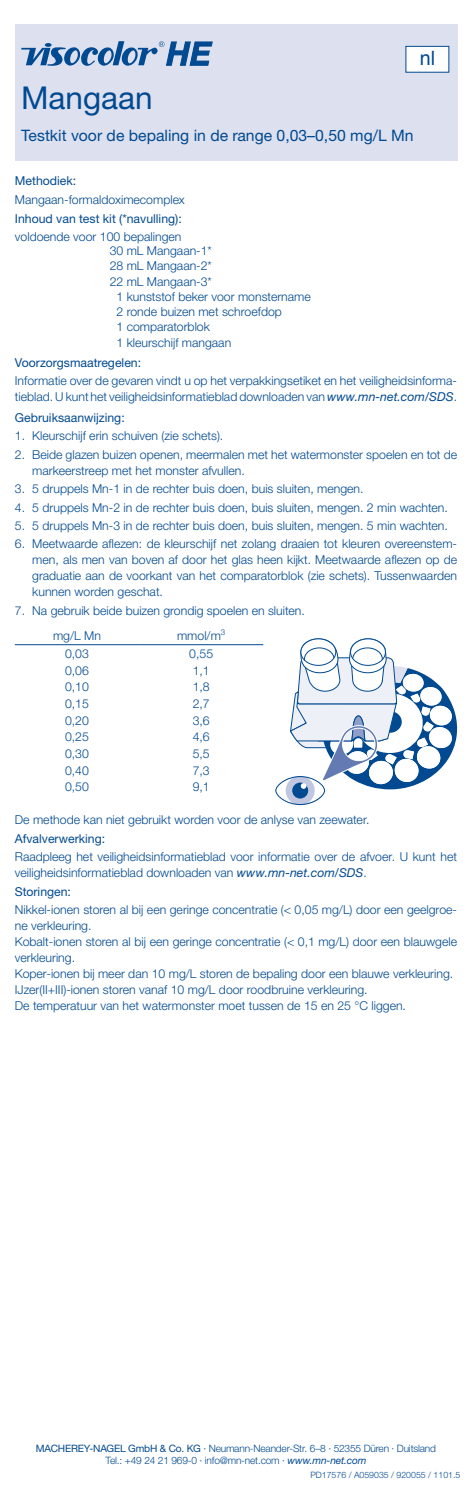
<style>
.page{position:relative;width:472px;height:1489px;background:#fff}
.page>*{position:absolute;margin:0;border:0;box-sizing:border-box;transform-origin:0 0}
.t1{font:31.5px "Helvetica Neue LTW1 G";color:#014990}
.t2{font:19.78px "Helvetica";color:#014990}
.t3{font:15.75px "Helvetica Neue LTW1 G";color:#014990}
.t4{font:300 12.25px/15.9px "Helvetica Neue LTW1 G";color:#014990}
.t5{font:12.25px "Helvetica Neue LTW1 G";color:#014990}
.t6{font:300 10.15px/12.2px "Helvetica Neue LTW1 G";letter-spacing:-.02em;color:#014990;text-align:center}
.t7{font:300 8.75px "Helvetica Neue LTW1 G";color:#014990}
.s1{font-weight:400;font-style:italic}
.s2{font-weight:400}
</style>
<div class="page">
<div style="left:15px;top:25px;width:441px;height:50px;background:#dde1ef"></div>
<div style="left:15px;top:67px;width:441px;height:51px;background:#dde1ef"></div>
<div style="left:15px;top:110px;width:441px;height:51px;background:#dde1ef"></div>
<svg style="left:21px;top:41px;width:191px;height:25px"></svg>
<hr style="left:15px;top:644px;width:124px;height:1px;background:#014990">
<hr style="left:139px;top:644px;width:124px;height:1px;background:#014990">
<svg style="left:275px;top:638px;width:181px;height:167px"></svg>
<div style="left:405px;top:46px;width:43px;height:26px;background:#fff"></div>
<div style="left:405px;top:46px;width:44px;height:27px;border:1px solid #014990"></div>
<h2 class="t2" style="left:419px;top:43px;width:17px">nl</h2>
<h1 class="t1" style="left:21px;top:78px;width:133px">Mangaan</h1>
<p class="t3" style="left:21px;top:126px;width:393px">Testkit voor de bepaling in de range 0,03–0,50 mg/L Mn</p>
<p class="t5" style="left:15px;top:173px;width:63px">Methodiek:</p>
<p class="t4" style="left:15px;top:191px;width:171px">Mangaan-formaldoximecomplex</p>
<p class="t5" style="left:15px;top:211px;width:168px">Inhoud van test kit (*navulling):</p>
<p class="t4" style="left:110px;top:229px;width:104px;line-height:14px;text-indent:-95px">voldoende voor 100 bepalingen<br>30 mL Mangaan-1*</p>
<p class="t4" style="left:110px;top:258px;width:104px">28 mL Mangaan-2*</p>
<p class="t4" style="left:110px;top:273px;width:104px">22 mL Mangaan-3*</p>
<p class="t4" style="left:116px;top:288px;width:196px">1 kunststof beker voor monstername</p>
<p class="t4" style="left:116px;top:303px;width:167px">2 ronde buizen met schroefdop</p>
<p class="t4" style="left:116px;top:319px;width:95px">1 comparatorblok</p>
<p class="t4" style="left:116px;top:334px;width:116px">1 kleurschijf mangaan</p>
<p class="t5" style="left:15px;top:355px;width:128px">Voorzorgsmaatregelen:</p>
<p class="t4" style="left:15px;top:373px;width:443px">Informatie over de gevaren vindt u op het verpakkingsetiket en het veiligheidsinforma&shy;tieblad. U kunt het veiligheidsinformatieblad downloaden van <span class="s1">www.mn-net.com/SDS</span>.</p>
<p class="t5" style="left:15px;top:410px;width:111px">Gebruiksaanwijzing:</p>
<p class="t4" style="left:15px;top:428px;width:210px">1. Kleurschijf erin schuiven (zie schets).</p>
<p class="t4" style="left:32px;top:446px;width:426px;text-indent:-17px">2. Beide glazen buizen openen, meermalen met het watermonster spoelen en tot de markeerstreep met het monster afvullen.</p>
<p class="t4" style="left:15px;top:480px;width:350px">3. 5 druppels Mn-1 in de rechter buis doen, buis sluiten, mengen.</p>
<p class="t4" style="left:15px;top:499px;width:434px">4. 5 druppels Mn-2 in de rechter buis doen, buis sluiten, mengen. 2 min wachten.</p>
<p class="t4" style="left:15px;top:517px;width:434px">5. 5 druppels Mn-3 in de rechter buis doen, buis sluiten, mengen. 5 min wachten.</p>
<p class="t4" style="left:32px;top:536px;width:426px;text-align:justify;text-indent:-17px">6. Meetwaarde aflezen: de kleurschijf net zolang draaien tot kleuren overeenstem&shy;men, als men van boven af door het glas heen kijkt. Meetwaarde aflezen op de graduatie aan de voorkant van het comparatorblok (zie schets). Tussenwaarden kunnen worden geschat.</p>
<p class="t4" style="left:53px;top:597px;width:253px;line-height:25.2px;text-indent:-38px">7. Na gebruik beide buizen grondig spoelen en sluiten. mg/L Mn</p>
<p class="t4" style="left:177px;top:627px;width:50px">mmol/m<sup>3</sup></p>
<p class="t4" style="left:65px;top:645px;width:25px">0,03</p>
<p class="t4" style="left:189px;top:645px;width:25px">0,55</p>
<p class="t4" style="left:65px;top:662px;width:25px">0,06</p>
<p class="t4" style="left:192px;top:662px;width:19px">1,1</p>
<p class="t4" style="left:65px;top:679px;width:25px">0,10</p>
<p class="t4" style="left:192px;top:679px;width:19px">1,8</p>
<p class="t4" style="left:65px;top:695px;width:25px">0,15</p>
<p class="t4" style="left:192px;top:695px;width:19px">2,7</p>
<p class="t4" style="left:65px;top:712px;width:25px">0,20</p>
<p class="t4" style="left:192px;top:712px;width:19px">3,6</p>
<p class="t4" style="left:65px;top:729px;width:25px">0,25</p>
<p class="t4" style="left:192px;top:729px;width:19px">4,6</p>
<p class="t4" style="left:65px;top:745px;width:25px">0,30</p>
<p class="t4" style="left:192px;top:745px;width:19px">5,5</p>
<p class="t4" style="left:65px;top:762px;width:25px">0,40</p>
<p class="t4" style="left:192px;top:762px;width:19px">7,3</p>
<p class="t4" style="left:65px;top:779px;width:25px">0,50</p>
<p class="t4" style="left:192px;top:779px;width:19px">9,1</p>
<p class="t4" style="left:15px;top:811px;width:356px">De methode kan niet gebruikt worden voor de anlyse van zeewater.</p>
<p class="t5" style="left:15px;top:830px;width:92px">Afvalverwerking:</p>
<p class="t4" style="left:15px;top:848px;width:443px">Raadpleeg het veiligheidsinformatieblad voor informatie over de afvoer. U kunt het veiligheidsinformatieblad downloaden van <span class="s1">www.mn-net.com/SDS</span>.</p>
<p class="t5" style="left:15px;top:884px;width:58px">Storingen:</p>
<p class="t4" style="left:15px;top:902px;width:443px">Nikkel-ionen storen al bij een geringe concentratie (&lt; 0,05 mg/L) door een geelgroe&shy;ne verkleuring.<br>Kobalt-ionen storen al bij een geringe concentratie (&lt; 0,1 mg/L) door een blauwgele verkleuring.<br>Koper-ionen bij meer dan 10 mg/L storen de bepaling door een blauwe verkleuring.<br>IJzer(II+III)-ionen storen vanaf 10 mg/L door roodbruine verkleuring.<br>De temperatuur van het watermonster moet tussen de 15 en 25 °C liggen.</p>
<p class="t6" style="left:36px;top:1441px;width:401px"><span class="s2">MACHEREY-NAGEL GmbH &amp; Co. KG</span> · Neumann-Neander-Str. 6–8 · 52355 Düren · Duitsland<br>Tel.: +49 24 21 969-0 · info@mn-net.com · <span class="s1">www.mn-net.com</span></p>
<p class="t7" style="left:310px;top:1469px;width:151px">PD17576 / A059035 / 920055 / 1101.5</p>
</div>
